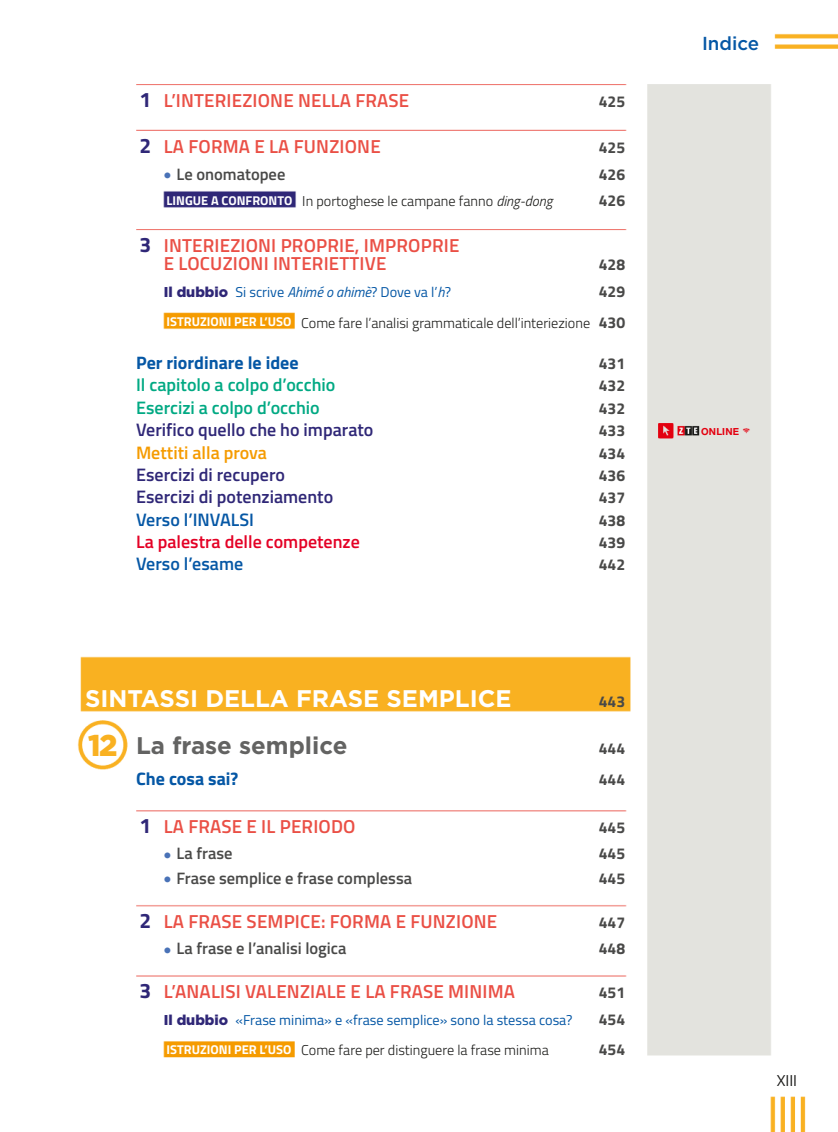
<style>
.page{position:relative;width:838px;height:1132px;background:#fff}
.page>*{position:absolute;margin:0;border:0;box-sizing:border-box;transform-origin:0 0}
.t1{font:700 24px "Gotham";color:#fff}
.t2{font:700 24px "Gotham";color:#636362}
.t3{font:600 18.75px/18.1px "Titillium";letter-spacing:.01em;color:#ea4f45}
.t4{font:500 18.75px "Gotham";color:#0557a5}
.t5{font:600 18px "Titillium";color:#2f2777}
.t6{font:600 18px "Titillium";color:#00a983}
.t7{font:700 18px "Titillium";color:#0557a5}
.t8{font:600 18px "Titillium";color:#0557a5}
.t9{font:600 18px "Titillium";color:#e40025}
.t10{font:600 18px "Titillium";color:#f59b00}
.t11{font:600 16.5px "Titillium";color:#494948}
.t12{font:700 15.75px "Titillium";color:#494948}
.t13{font:15.75px "Titillium";color:#1a1a18}
.t14{font:300 14.25px "Titillium";color:#1a1a18}
.t15{font:14.25px "Titillium";color:#0557a5}
.t16{font:700 9.75px "Helvetica Neue LT Std";letter-spacing:.025em;color:#e3000f}
.s1{font-weight:700;font-size:21px;color:#2f2777}
.s2{font-family:"Dante MT Pro";font-weight:700;font-size:21px;color:#4972b7}
.s3{font-weight:700;font-size:12.75px;color:#fff}
.s4{font-style:italic}
.s5{font-family:"Gotham";font-weight:900;color:#2f2777}
.s6{font-weight:700;font-size:15.75px;color:#494948}
.s7{font-weight:900;font-size:30px;color:#f9b121}
</style>
<div class="page">
<img style="left:77px;top:33px;width:761px;height:1098px">
<p class="t3" style="left:139px;top:94px;width:271px"><span class="s1">1</span> L’INTERIEZIONE NELLA FRASE</p>
<p class="t12" style="left:599px;top:96px;width:28px">425</p>
<p class="t3" style="left:139px;top:139px;width:243px"><span class="s1">2</span> LA FORMA E LA FUNZIONE</p>
<p class="t12" style="left:599px;top:142px;width:28px">425</p>
<p class="t11" style="left:164px;top:168px;width:123px"><span class="s2">•</span> Le onomatopee</p>
<p class="t12" style="left:599px;top:169px;width:28px">426</p>
<p class="t14" style="left:167px;top:196px;width:387px"><span class="s3">LINGUE A CONFRONTO</span> In portoghese le campane fanno <span class="s4">ding-dong</span></p>
<p class="t12" style="left:599px;top:195px;width:28px">426</p>
<p class="t3" style="left:164px;top:238px;width:297px;text-indent:-25px"><span class="s1">3</span> INTERIEZIONI PROPRIE, IMPROPRIE<br>E LOCUZIONI INTERIETTIVE</p>
<p class="t12" style="left:599px;top:259px;width:28px">428</p>
<p class="t15" style="left:164px;top:286px;width:289px"><span class="s5">Il dubbio</span> Si scrive <span class="s4">Ahimé o ahimè</span>? Dove va l’<span class="s4">h</span>?</p>
<p class="t12" style="left:599px;top:286px;width:28px">429</p>
<p class="t14" style="left:167px;top:317px;width:460px"><span class="s3">ISTRUZIONI PER L’USO</span> Come fare l’analisi grammaticale dell’interiezione <span class="s6">430</span></p>
<p class="t7" style="left:136px;top:357px;width:164px">Per riordinare le idee</p>
<p class="t12" style="left:599px;top:358px;width:28px">431</p>
<p class="t6" style="left:136px;top:379px;width:201px">Il capitolo a colpo d’occhio</p>
<p class="t12" style="left:599px;top:380px;width:28px">432</p>
<p class="t6" style="left:136px;top:401px;width:185px">Esercizi a colpo d’occhio</p>
<p class="t12" style="left:599px;top:403px;width:28px">432</p>
<p class="t5" style="left:136px;top:423px;width:239px">Verifico quello che ho imparato</p>
<p class="t12" style="left:599px;top:425px;width:28px">433</p>
<p class="t10" style="left:136px;top:446px;width:132px">Mettiti alla prova</p>
<p class="t12" style="left:599px;top:447px;width:28px">434</p>
<p class="t5" style="left:136px;top:468px;width:150px">Esercizi di recupero</p>
<p class="t12" style="left:599px;top:470px;width:28px">436</p>
<p class="t5" style="left:136px;top:491px;width:199px">Esercizi di potenziamento</p>
<p class="t12" style="left:599px;top:492px;width:28px">437</p>
<p class="t8" style="left:136px;top:513px;width:119px">Verso l’INVALSI</p>
<p class="t12" style="left:599px;top:514px;width:28px">438</p>
<p class="t9" style="left:136px;top:535px;width:225px">La palestra delle competenze</p>
<p class="t12" style="left:599px;top:537px;width:28px">439</p>
<p class="t8" style="left:136px;top:558px;width:109px">Verso l’esame</p>
<p class="t12" style="left:599px;top:559px;width:28px">442</p>
<p class="t1" style="left:85px;top:689px;width:428px">SINTASSI DELLA FRASE SEMPLICE</p>
<p class="t12" style="left:599px;top:695px;width:28px">443</p>
<p class="t2" style="left:88px;top:737px;width:261px"><span class="s7">12</span> La frase semplice</p>
<p class="t12" style="left:599px;top:743px;width:28px">444</p>
<p class="t7" style="left:136px;top:772px;width:104px">Che cosa sai?</p>
<p class="t12" style="left:599px;top:774px;width:28px">444</p>
<p class="t3" style="left:139px;top:819px;width:218px"><span class="s1">1</span> LA FRASE E IL PERIODO</p>
<p class="t12" style="left:599px;top:821px;width:28px">445</p>
<p class="t11" style="left:164px;top:847px;width:70px"><span class="s2">•</span> La frase</p>
<p class="t12" style="left:599px;top:848px;width:28px">445</p>
<p class="t11" style="left:164px;top:872px;width:250px"><span class="s2">•</span> Frase semplice e frase complessa</p>
<p class="t12" style="left:599px;top:873px;width:28px">445</p>
<p class="t3" style="left:139px;top:913px;width:359px"><span class="s1">2</span> LA FRASE SEMPICE: FORMA E FUNZIONE</p>
<p class="t12" style="left:599px;top:916px;width:28px">447</p>
<p class="t11" style="left:164px;top:942px;width:184px"><span class="s2">•</span> La frase e l’analisi logica</p>
<p class="t12" style="left:599px;top:943px;width:28px">448</p>
<p class="t3" style="left:139px;top:984px;width:377px"><span class="s1">3</span> L’ANALISI VALENZIALE E LA FRASE MINIMA</p>
<p class="t12" style="left:599px;top:986px;width:28px">451</p>
<p class="t15" style="left:164px;top:1013px;width:410px"><span class="s5">Il dubbio</span> «Frase minima» e «frase semplice» sono la stessa cosa?</p>
<p class="t12" style="left:599px;top:1013px;width:28px">454</p>
<p class="t14" style="left:167px;top:1045px;width:384px"><span class="s3">ISTRUZIONI PER L’USO</span> Come fare per distinguere la frase minima</p>
<p class="t12" style="left:599px;top:1044px;width:28px">454</p>
<p class="t4" style="left:702px;top:35px;width:59px">Indice</p>
<p class="t16" style="left:701px;top:426px;width:40px">ONLINE</p>
<p class="t13" style="left:776px;top:1073px;width:22px">XIII</p>
</div>
